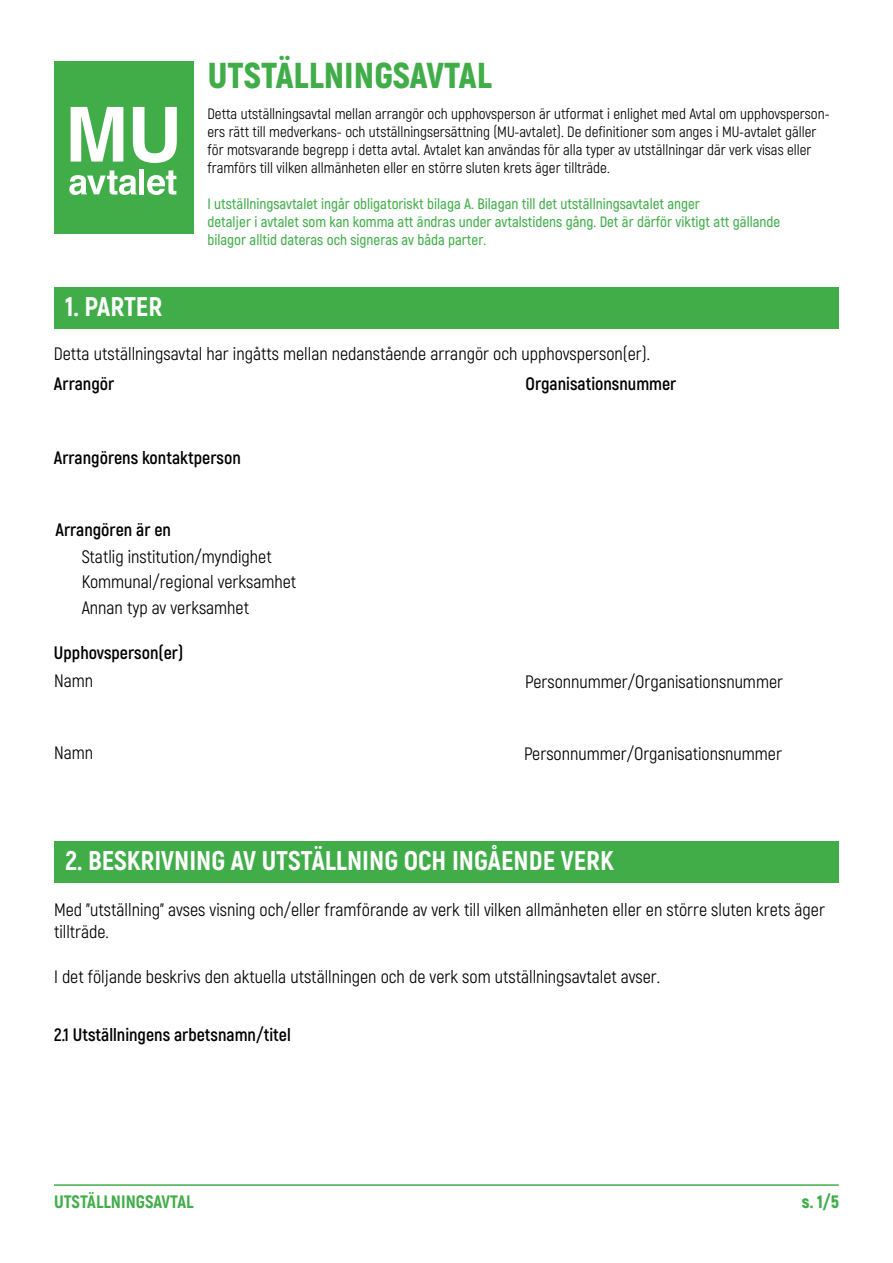
<style>
.page{position:relative;width:893px;height:1263px;background:#fff}
.page>*{position:absolute;margin:0;border:0;box-sizing:border-box;transform-origin:0 0}
.t1{font:900 36px "Akrobat";color:#41ad49}
.t2{font:800 27px "Akrobat";color:#fff}
.t3{font:18px/25.5px "Akrobat";color:#000}
.t4{font:700 18px "Akrobat";color:#000}
.t5{font:800 18px "Akrobat";color:#41ad49}
.t6{font:900 18px "Akrobat";color:#41ad49}
.t7{font:15px/18px "Akrobat";color:#000}
.t8{font:600 15px/18px "Akrobat";color:#41ad49}
</style>
<div class="page">
<hr style="left:54px;top:1184px;width:785px;height:2px;background:#41ad49">
<div style="left:54px;top:287px;width:785px;height:41px;background:#41ad49"></div>
<div style="left:54px;top:841px;width:785px;height:41px;background:#41ad49"></div>
<div style="left:54px;top:62px;width:139px;height:172px;background:#41ad49"></div>
<svg style="left:71px;top:107px;width:52px;height:55px"></svg>
<svg style="left:133px;top:107px;width:44px;height:56px"></svg>
<svg style="left:69px;top:170px;width:68px;height:25px"></svg>
<div style="left:139px;top:169px;width:5px;height:25px;background:#fff"></div>
<svg style="left:147px;top:170px;width:29px;height:25px"></svg>
<h1 class="t1" style="left:208px;top:52px;width:285px">UTSTÄLLNINGSAVTAL</h1>
<h2 class="t2" style="left:65px;top:289px;width:99px">1. PARTER</h2>
<p class="t7" style="left:207px;top:105px;width:624px">Detta utställningsavtal mellan arrangör och upphovsperson är utformat i enlighet med Avtal om upphovsperson&shy;ers rätt till medverkans- och utställningsersättning (MU-avtalet). De definitioner som anges i MU-avtalet gäller för motsvarande begrepp i detta avtal. Avtalet kan användas för alla typer av utställningar där verk visas eller framförs till vilken allmänheten eller en större sluten krets äger tillträde.</p>
<p class="t8" style="left:207px;top:194px;width:574px">I utställningsavtalet ingår obligatoriskt bilaga A. Bilagan till det utställningsavtalet anger<br>detaljer i avtalet som kan komma att ändras under avtalstidens gång. Det är därför viktigt att gällande bilagor alltid dateras och signeras av båda parter.</p>
<p class="t3" style="left:54px;top:341px;width:598px">Detta utställningsavtal har ingåtts mellan nedanstående arrangör och upphovsperson(er).</p>
<p class="t4" style="left:54px;top:373px;width:62px">Arrangör</p>
<p class="t4" style="left:526px;top:373px;width:152px">Organisationsnummer</p>
<p class="t4" style="left:54px;top:446px;width:188px">Arrangörens kontaktperson</p>
<p class="t4" style="left:56px;top:519px;width:117px">Arrangören är en</p>
<p class="t3" style="left:82px;top:544px;width:216px">Statlig institution/myndighet<br>Kommunal/regional verksamhet<br>Annan typ av verksamhet</p>
<p class="t4" style="left:54px;top:642px;width:131px">Upphovsperson(er)</p>
<p class="t3" style="left:54px;top:668px;width:41px">Namn</p>
<p class="t3" style="left:54px;top:739px;width:41px">Namn</p>
<p class="t3" style="left:525px;top:669px;width:259px">Personnummer/Organisationsnummer</p>
<p class="t3" style="left:524px;top:741px;width:259px">Personnummer/Organisationsnummer</p>
<h2 class="t2" style="left:65px;top:843px;width:550px">2. BESKRIVNING AV UTSTÄLLNING OCH INGÅENDE VERK</h2>
<p class="t3" style="left:54px;top:898px;width:772px;line-height:22.5px">Med ”utställning” avses visning och/eller framförande av verk till vilken allmänheten eller en större sluten krets äger tillträde.</p>
<p class="t3" style="left:54px;top:964px;width:608px">I det följande beskrivs den aktuella utställningen och de verk som utställningsavtalet avser.</p>
<p class="t4" style="left:54px;top:1024px;width:238px">2.1 Utställningens arbetsnamn/titel</p>
<p class="t5" style="left:54px;top:1190px;width:141px">UTSTÄLLNINGSAVTAL</p>
<p class="t6" style="left:802px;top:1190px;width:39px">s. 1/5</p>
</div>
